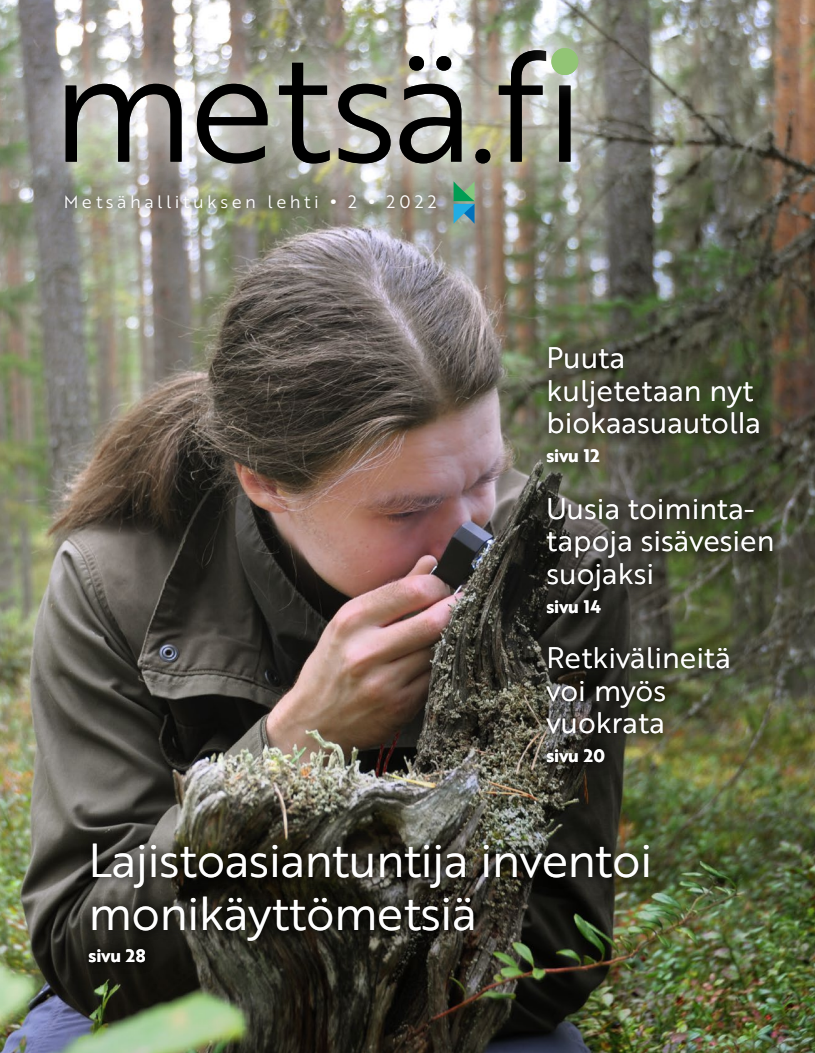
<style>
.page{position:relative;width:815px;height:1053px;background:#fff}
.page>*{position:absolute;margin:0;border:0;box-sizing:border-box;transform-origin:0 0}
.t1{font:152px "Brother 1816 Book";letter-spacing:-.02em;color:#000}
.t2{font:46.25px/52.5px "Brother 1816 Book";letter-spacing:-.015em;color:#fff}
.t3{font:28.75px/32.5px "Brother 1816 Book";color:#fff}
.t4{font:17.5px "Brother 1816 Book";letter-spacing:.2em;color:#fff}
.t5{font:17.5px "Brother 1816 Bold";color:#fff}
.s1{font-family:"Brother 1816 Black"}
</style>
<div class="page">
<img style="left:0;top:0;width:815px;height:1052px">
<div style="left:532px;top:332px;width:242px;height:145px;background:#000;opacity:.75"></div>
<div style="left:532px;top:484px;width:255px;height:144px;background:#000;opacity:.75"></div>
<div style="left:532px;top:631px;width:212px;height:146px;background:#000;opacity:.75"></div>
<div style="left:78px;top:833px;width:582px;height:141px;background:#000;opacity:.75"></div>
<div style="left:26px;top:12px;width:585px;height:190px;background:#fff;opacity:.9"></div>
<div style="left:525px;top:22px;width:80px;height:79px;background:#fff;opacity:.7"></div>
<div style="left:551px;top:48px;width:27px;height:27px;background:#92c575;border-radius:50%"></div>
<div style="left:57px;top:187px;width:386px;height:29px;background:#000;opacity:.75"></div>
<svg style="left:454px;top:181px;width:21px;height:43px"></svg>
<h1 class="t1" style="left:51px;top:-5px;width:536px">met sä.fi</h1>
<p class="t4" style="left:64px;top:188px;width:375px">Metsähallituksen lehti <span class="s1">•</span> 2 <span class="s1">•</span> 2022</p>
<p class="t3" style="left:546px;top:340px;width:216px">Puuta kuljetetaan nyt biokaasuautolla</p>
<p class="t5" style="left:546px;top:442px;width:55px">sivu 12</p>
<p class="t3" style="left:546px;top:491px;width:230px">Uusia toiminta&shy;tapoja sisävesien suojaksi</p>
<p class="t5" style="left:546px;top:593px;width:56px">sivu 14</p>
<p class="t3" style="left:546px;top:640px;width:186px">Retkivälineitä voi myös vuokrata</p>
<p class="t5" style="left:546px;top:742px;width:60px">sivu 20</p>
<h2 class="t2" style="left:89px;top:832px;width:566px">Lajistoasiantuntija inventoi monikäyttömetsiä</h2>
<p class="t5" style="left:89px;top:942px;width:59px">sivu 28</p>
</div>
